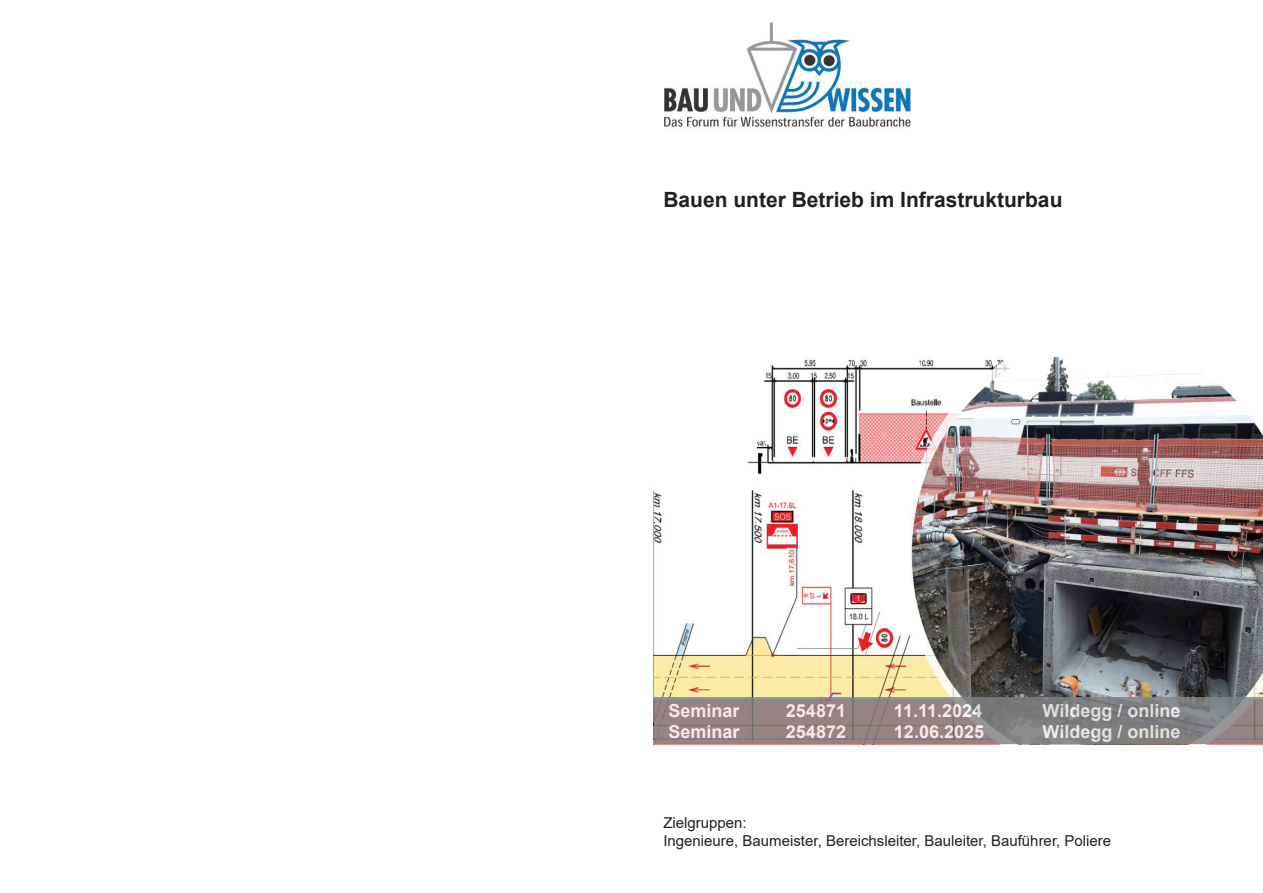
<style>
.page{position:relative;width:1263px;height:893px;background:#fff}
.page>*{position:absolute;margin:0;border:0;box-sizing:border-box;transform-origin:0 0}
.t1{font:700 21px "Arial";color:#231f20}
.t2{font:700 18px "Arial";color:#fff}
.t3{font:15px/18px "Arial";color:#231f20}
</style>
<div class="page">
<img style="left:664px;top:22px;width:246px;height:105px">
<img style="left:654px;top:357px;width:609px;height:340px">
<svg style="left:654px;top:697px;width:609px;height:47px;background:#8a8183"></svg>
<h1 class="t1" style="left:663px;top:184px;width:401px">Bauen unter Betrieb im Infrastrukturbau</h1>
<p class="t2" style="left:668px;top:697px;width:73px">Seminar</p>
<p class="t2" style="left:786px;top:697px;width:62px">254871</p>
<p class="t2" style="left:894px;top:697px;width:90px">11.11.2024</p>
<p class="t2" style="left:1042px;top:697px;width:139px">Wildegg / online</p>
<p class="t2" style="left:668px;top:719px;width:73px">Seminar</p>
<p class="t2" style="left:786px;top:719px;width:62px">254872</p>
<p class="t2" style="left:894px;top:719px;width:92px">12.06.2025</p>
<p class="t2" style="left:1042px;top:719px;width:139px">Wildegg / online</p>
<p class="t3" style="left:663px;top:814px;width:449px">Zielgruppen:<br>Ingenieure, Baumeister, Bereichsleiter, Bauleiter, Bauführer, Poliere</p>
</div>
